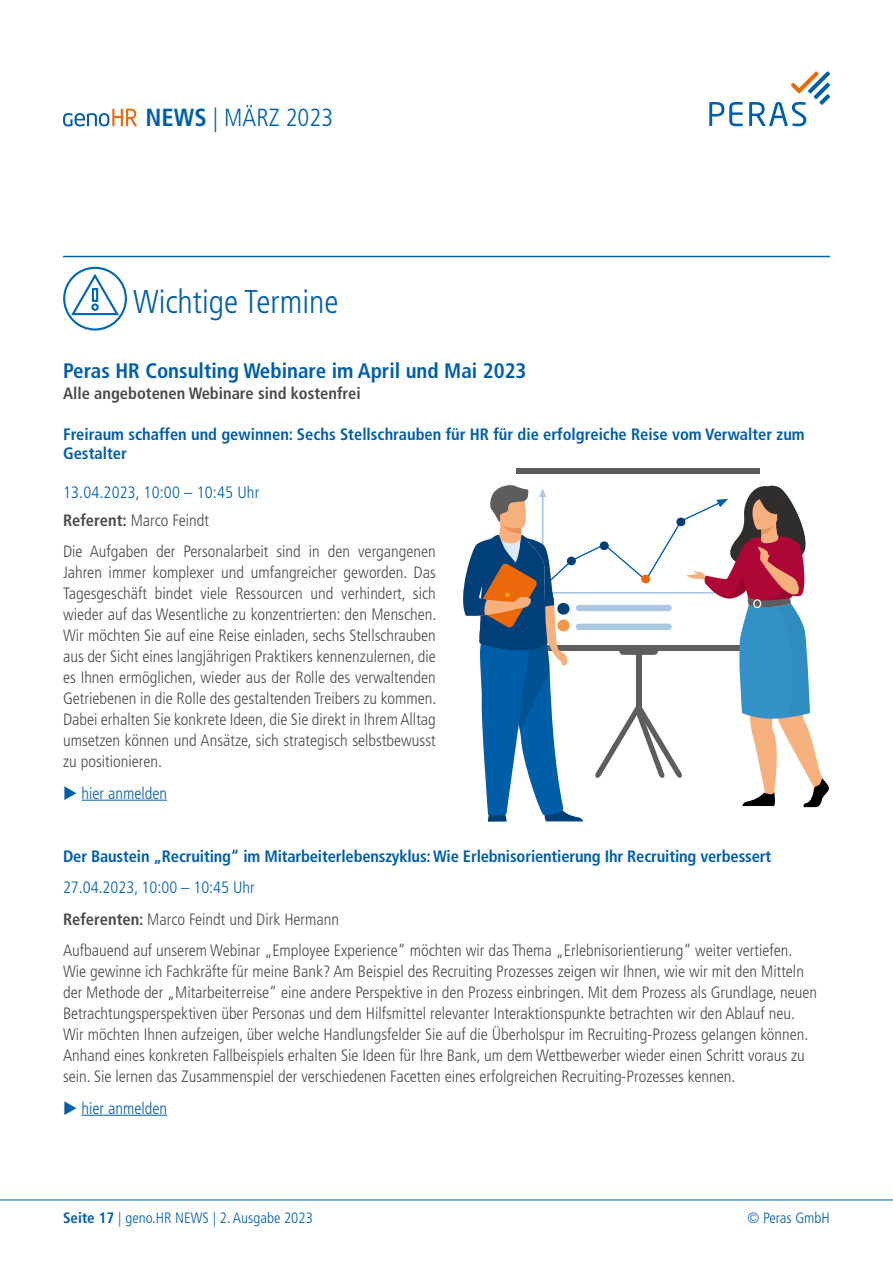
<style>
.page{position:relative;width:893px;height:1263px;background:#fff}
.page>*{position:absolute;margin:0;border:0;box-sizing:border-box;transform-origin:0 0}
.t1{font:300 condensed 33px "Frutiger LT Std";color:#005ea8}
.t2{font:300 condensed 24.75px "Frutiger LT Std";color:#005ea8}
.t3{font:700 condensed 21px "Frutiger LT Std";color:#005ea8}
.t4{font:300 condensed 16.5px/21px "Frutiger LT Std";color:#4b4b4d}
.t5{font:700 condensed 16.5px/19.5px "Frutiger LT Std";letter-spacing:-.01em;color:#005ea8}
.t6{font:300 condensed 16.5px/27px "Frutiger LT Std";color:#005ea8}
.t7{font:700 condensed 16.5px "Frutiger LT Std";color:#4b4b4d}
.t8{font:300 condensed 15px "Frutiger LT Std";color:#005ea8}
.s1{font-weight:700}
.s2{font-weight:700;color:#4b4b4d}
.s3{color:#4b4b4d}
.s4{color:#005ea8}
</style>
<div class="page">
<svg style="left:709px;top:102px;width:34px;height:24px"></svg>
<svg style="left:749px;top:71px;width:81px;height:55px"></svg>
<svg style="left:63px;top:109px;width:74px;height:17px"></svg>
<hr style="left:63px;top:256px;width:767px;height:1px;background:#005ea8">
<svg style="left:63px;top:267px;width:64px;height:61px"></svg>
<div style="left:63px;top:267px;width:64px;height:64px;border:2px solid #0066b3;border-radius:50%"></div>
<svg style="left:69px;top:273px;width:52px;height:43px"></svg>
<div style="left:92px;top:288px;width:6px;height:14px;border:2px solid #0066b3"></div>
<div style="left:91px;top:303px;width:8px;height:8px;border:2px solid #0066b3;border-radius:50%"></div>
<hr style="left:82px;top:800px;width:85px;height:1px;background:#005ea8">
<hr style="left:82px;top:1115px;width:85px;height:1px;background:#005ea8">
<div style="left:516px;top:469px;width:244px;height:5px;background:#5c5d5c"></div>
<svg style="left:463px;top:485px;width:366px;height:337px"></svg>
<hr style="left:0;top:1200px;width:893px;height:1px;background:#005ea8">
<h2 class="t2" style="left:146px;top:104px;width:189px"><span class="s1">NEWS</span> | MÄRZ 2023</h2>
<h1 class="t1" style="left:133px;top:282px;width:207px">Wichtige Termine</h1>
<p class="t3" style="left:63px;top:359px;width:465px">Peras HR Consulting Webinare im April und Mai 2023</p>
<p class="t7" style="left:63px;top:384px;width:299px">Alle angebotenen Webinare sind kostenfrei</p>
<p class="t5" style="left:63px;top:424px;width:743px">Freiraum schaffen und gewinnen: Sechs Stellschrauben für HR für die erfolgreiche Reise vom Verwalter zum<br>Gestalter</p>
<p class="t6" style="left:63px;top:479px;width:198px">13.04.2023, 10:00 – 10:45 Uhr<br><span class="s2">Referent:</span> <span class="s3">Marco Feindt</span></p>
<p class="t4" style="left:63px;top:541px;width:375px;text-align:justify">Die Aufgaben der Personalarbeit sind in den vergangenen Jahren immer komplexer und umfangreicher geworden. Das Tagesgeschäft bindet viele Ressourcen und verhindert, sich wieder auf das Wesentliche zu konzentrierten: den Menschen.<br>Wir möchten Sie auf eine Reise einladen, sechs Stellschrauben aus der Sicht eines langjährigen Praktikers kennenzulernen, die es Ihnen ermöglichen, wieder aus der Rolle des verwaltenden Getriebenen in die Rolle des gestaltenden Treibers zu kommen.<br>Dabei erhalten Sie konkrete Ideen, die Sie direkt in Ihrem Alltag umsetzen können und Ansätze, sich strategisch selbstbewusst zu positionieren.</p>
<p class="t6" style="left:63px;top:780px;width:106px">◆ hier anmelden</p>
<p class="t5" style="left:63px;top:846px;width:710px">Der Baustein „Recruiting“ im Mitarbeiterlebenszyklus: Wie Erlebnisorientierung Ihr Recruiting verbessert</p>
<p class="t4" style="left:63px;top:872px;width:731px;line-height:31.5px"><span class="s4">27.04.2023, 10:00 – 10:45 Uhr<br></span><span class="s1">Referenten:</span> Marco Feindt und Dirk Hermann<br>Aufbauend auf unserem Webinar „Employee Experience“ möchten wir das Thema „Erlebnisorientierung“ weiter vertiefen.</p>
<p class="t4" style="left:63px;top:961px;width:756px">Wie gewinne ich Fachkräfte für meine Bank? Am Beispiel des Recruiting Prozesses zeigen wir Ihnen, wie wir mit den Mitteln der Methode der „Mitarbeiterreise“ eine andere Perspektive in den Prozess einbringen. Mit dem Prozess als Grundlage, neuen Betrachtungsperspektiven über Personas und dem Hilfsmittel relevanter Interaktionspunkte betrachten wir den Ablauf neu.<br>Wir möchten Ihnen aufzeigen, über welche Handlungsfelder Sie auf die Überholspur im Recruiting-Prozess gelangen können.<br>Anhand eines konkreten Fallbeispiels erhalten Sie Ideen für Ihre Bank, um dem Wettbewerber wieder einen Schritt voraus zu sein. Sie lernen das Zusammenspiel der verschiedenen Facetten eines erfolgreichen Recruiting-Prozesses kennen.</p>
<p class="t6" style="left:63px;top:1095px;width:106px">◆ hier anmelden</p>
<p class="t8" style="left:63px;top:1209px;width:251px"><span class="s1">Seite 17</span> | geno.HR NEWS | 2. Ausgabe 2023</p>
<p class="t8" style="left:747px;top:1209px;width:84px">© Peras GmbH</p>
</div>
